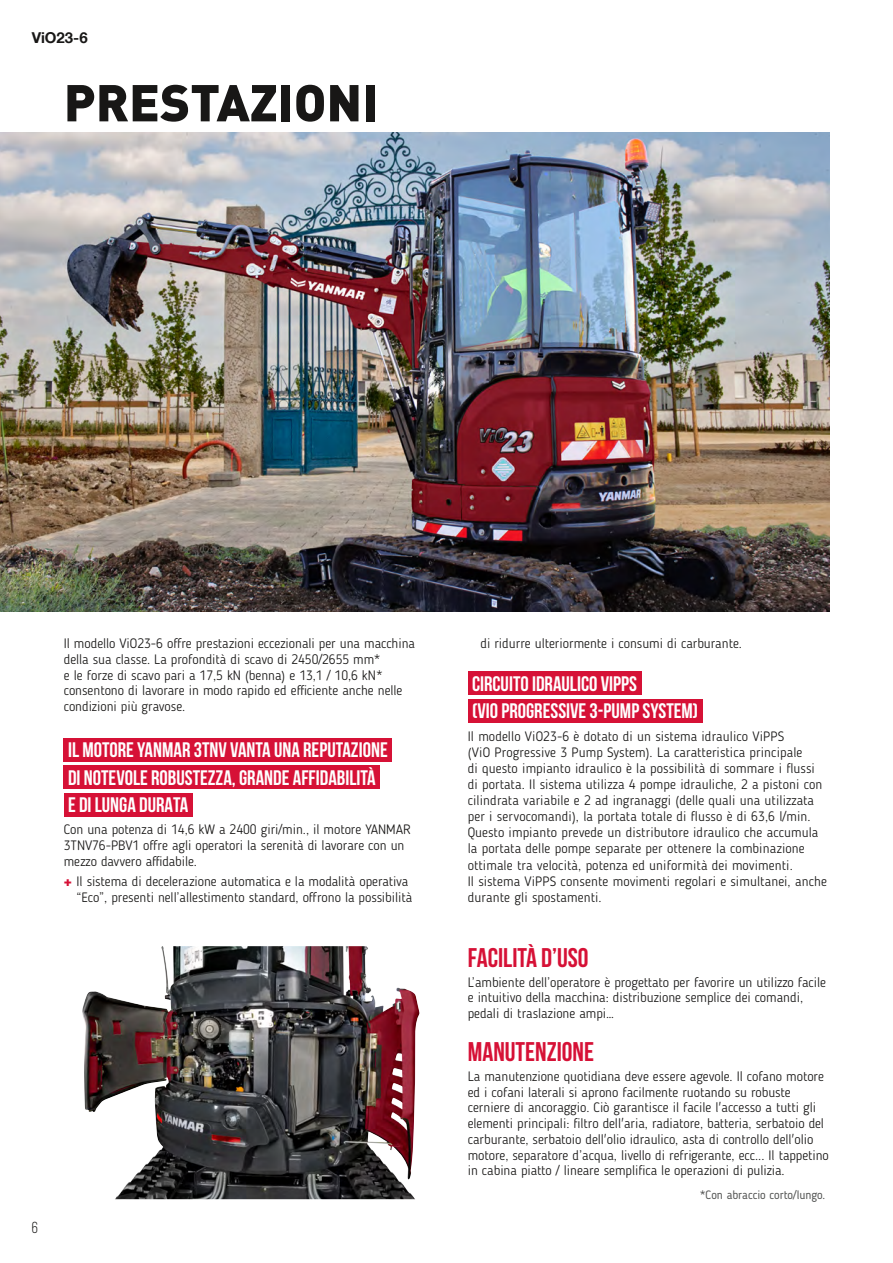
<style>
.page{position:relative;width:893px;height:1263px;background:#fff}
.page>*{position:absolute;margin:0;border:0;box-sizing:border-box;transform-origin:0 0}
.t1{font:900 51px "DIN Pro";color:#181716}
.t2{font:700 27px "Bebas Neue";color:#d61136}
.t3{font:700 21px/27.5px "Bebas Neue";color:#fff}
.t4{font:15.9px "Bebas Neue";color:#181716}
.t5{font:700 15px "Helvetica Neue LT Com";color:#181716}
.t6{font:300 13.5px/15.8px "Blogger Sans";color:#181716}
.t7{font:12px "Blogger Sans";color:#535453}
.s1{font-family:"Helvetica Neue LT Com";font-weight:900;color:#d61136}
</style>
<div class="page">
<img style="left:0;top:133px;width:829px;height:478px">
<svg style="left:115px;top:946px;width:305px;height:253px"></svg>
<img style="left:82px;top:946px;width:268px;height:210px">
<div style="left:64px;top:738px;width:328px;height:23px;background:#d61136"></div>
<div style="left:64px;top:766px;width:316px;height:23px;background:#d61136"></div>
<div style="left:64px;top:793px;width:129px;height:23px;background:#d61136"></div>
<div style="left:468px;top:672px;width:173px;height:23px;background:#d61136"></div>
<div style="left:468px;top:699px;width:234px;height:24px;background:#d61136"></div>
<p class="t5" style="left:32px;top:28px;width:57px">ViO23-6</p>
<h1 class="t1" style="left:64px;top:59px;width:316px">PRESTAZIONI</h1>
<p class="t6" style="left:64px;top:635px;width:353px">Il modello ViO23-6 offre prestazioni eccezionali per una macchina della sua classe. La profondità di scavo di 2450/2655 mm*<br>e le forze di scavo pari a 17,5 kN (benna) e 13,1 / 10,6 kN* consentono di lavorare in modo rapido ed efficiente anche nelle condizioni più gravose.</p>
<h3 class="t3" style="left:68px;top:736px;width:321px">IL MOTORE YANMAR 3TNV VANTA UNA REPUTAZIONE<br>DI NOTEVOLE ROBUSTEZZA, GRANDE AFFIDABILITÀ<br>E DI LUNGA DURATA</h3>
<p class="t6" style="left:64px;top:822px;width:349px">Con una potenza di 14,6 kW a 2400 giri/min., il motore YANMAR<br>3TNV76-PBV1 offre agli operatori la serenità di lavorare con un mezzo davvero affidabile.</p>
<p class="t6" style="left:64px;top:873px;width:350px;text-align:right"><span class="s1">+</span> Il sistema di decelerazione automatica e la modalità operativa “Eco”, presenti nell’allestimento standard, offrono la possibilità</p>
<p class="t4" style="left:32px;top:1219px;width:8px">6</p>
<p class="t6" style="left:480px;top:635px;width:263px">di ridurre ulteriormente i consumi di carburante.</p>
<h3 class="t3" style="left:472px;top:669px;width:228px">CIRCUITO IDRAULICO VIPPS<br>(ViO PROGRESSIVE 3-PUMP SYSTEM)</h3>
<p class="t6" style="left:468px;top:728px;width:361px">Il modello ViO23-6 è dotato di un sistema idraulico ViPPS<br>(ViO Progressive 3 Pump System). La caratteristica principale<br>di questo impianto idraulico è la possibilità di sommare i flussi di portata. Il sistema utilizza 4 pompe idrauliche, 2 a pistoni con cilindrata variabile e 2 ad ingranaggi (delle quali una utilizzata per i servocomandi), la portata totale di flusso è di 63,6 l/min.<br>Questo impianto prevede un distributore idraulico che accumula la portata delle pompe separate per ottenere la combinazione ottimale tra velocità, potenza ed uniformità dei movimenti.<br>Il sistema ViPPS consente movimenti regolari e simultanei, anche durante gli spostamenti.</p>
<h2 class="t2" style="left:468px;top:942px;width:122px">FACILITÀ D’USO</h2>
<p class="t6" style="left:468px;top:974px;width:360px">L’ambiente dell’operatore è progettato per favorire un utilizzo facile e intuitivo della macchina: distribuzione semplice dei comandi, pedali di traslazione ampi…</p>
<h2 class="t2" style="left:468px;top:1037px;width:128px">MANUTENZIONE</h2>
<p class="t6" style="left:468px;top:1068px;width:363px">La manutenzione quotidiana deve essere agevole. Il cofano motore ed i cofani laterali si aprono facilmente ruotando su robuste cerniere di ancoraggio. Ciò garantisce il facile l'accesso a tutti gli elementi principali: filtro dell'aria, radiatore, batteria, serbatoio del carburante, serbatoio dell'olio idraulico, asta di controllo dell'olio motore, separatore d’acqua, livello di refrigerante, ecc... Il tappetino in cabina piatto / lineare semplifica le operazioni di pulizia.</p>
<p class="t7" style="left:700px;top:1188px;width:127px">*Con abraccio corto/lungo.</p>
</div>
